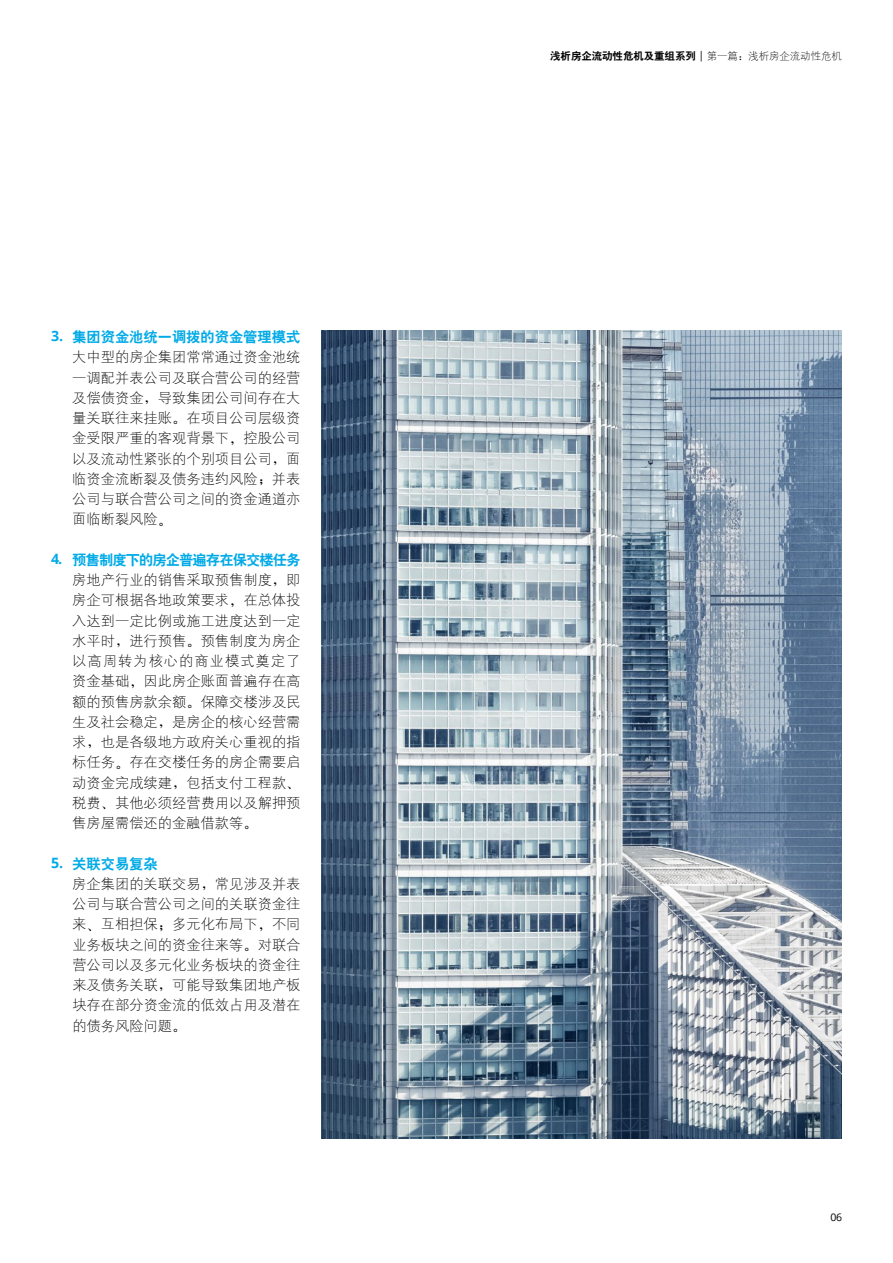
<style>
.page{position:relative;width:893px;height:1263px;background:#fff}
.page>*{position:absolute;margin:0;border:0;box-sizing:border-box;transform-origin:0 0}
.t1{font:14.25px/20.2px "H Yg 1 gj";color:#000;text-align:justify}
.t2{font:14.25px "H Yb 2 gj";color:#00aae7}
.t3{font:14.25px "H Yb 2 gj";letter-spacing:-.06em;color:#00aae7}
.t4{font:10.5px "H Yb 2 gj";letter-spacing:-.01em;color:#000}
.t5{font:10.5px "Open Sans";color:#000}
.s1{font-family:"Open Sans";font-weight:700}
.s2{font-family:"H Ya 6 gj"}
.s3{font-family:"Open Sans"}
.s4{font-family:"H Yg 1 gj"}
</style>
<div class="page">
<img style="left:322px;top:330px;width:520px;height:808px">
<p class="t2" style="left:51px;top:330px;width:251px"><span class="s1">3.</span> 集团资金池统一调拨的资金管理模式</p>
<p class="t1" style="left:72px;top:347px;width:230px">大中型的房企集团常常通过资金池统一调配并表公司及联合营公司的经营及偿债资金<span class="s2">，</span>导致集团公司间存在大量关联往来挂账<span class="s2">。</span>在项目公司层级资金受限严重的客观背景下<span class="s2">，</span>控股公司以及流动性紧张的个别项目公司<span class="s2">，</span>面临资金流断裂及债务违约风险<span class="s2">；</span>并表公司与联合营公司之间的资金通道亦面临断裂风险<span class="s2">。</span></p>
<p class="t3" style="left:51px;top:552px;width:251px"><span class="s1">4.</span> 预售制度下的房企普遍存在保交楼任务</p>
<p class="t1" style="left:72px;top:570px;width:230px">房地产行业的销售采取预售制度<span class="s2">，</span>即房企可根据各地政策要求<span class="s2">，</span>在总体投入达到一定比例或施工进度达到一定水平时<span class="s2">，</span>进行预售<span class="s2">。</span>预售制度为房企以高周转为核心的商业模式奠定了资金基础<span class="s2">，</span>因此房企账面普遍存在高额的预售房款余额<span class="s2">。</span>保障交楼涉及民生及社会稳定<span class="s2">，</span>是房企的核心经营需求<span class="s2">，</span>也是各级地方政府关心重视的指标任务<span class="s2">。</span>存在交楼任务的房企需要启动资金完成续建<span class="s2">，</span>包括支付工程款<span class="s2">、</span>税费<span class="s2">、</span>其他必须经营费用以及解押预售房屋需偿还的金融借款等<span class="s2">。</span></p>
<p class="t2" style="left:51px;top:856px;width:108px"><span class="s1">5.</span> 关联交易复杂</p>
<p class="t1" style="left:72px;top:873px;width:230px">房企集团的关联交易<span class="s2">，</span>常见涉及并表公司与联合营公司之间的关联资金往来<span class="s2">、</span>互相担保<span class="s2">；</span>多元化布局下<span class="s2">，</span>不同业务板块之间的资金往来等<span class="s2">。</span>对联合营公司以及多元化业务板块的资金往来及债务关联<span class="s2">，</span>可能导致集团地产板块存在部分资金流的低效占用及潜在的债务风险问题<span class="s2">。</span></p>
<p class="t4" style="left:550px;top:51px;width:293px">浅析房企流动性危机及重组系列 <span class="s3">|</span> <span class="s4">第一篇</span><span class="s2">：</span><span class="s4">浅析房企流动性危机</span></p>
<p class="t5" style="left:830px;top:1210px;width:13px">06</p>
</div>
